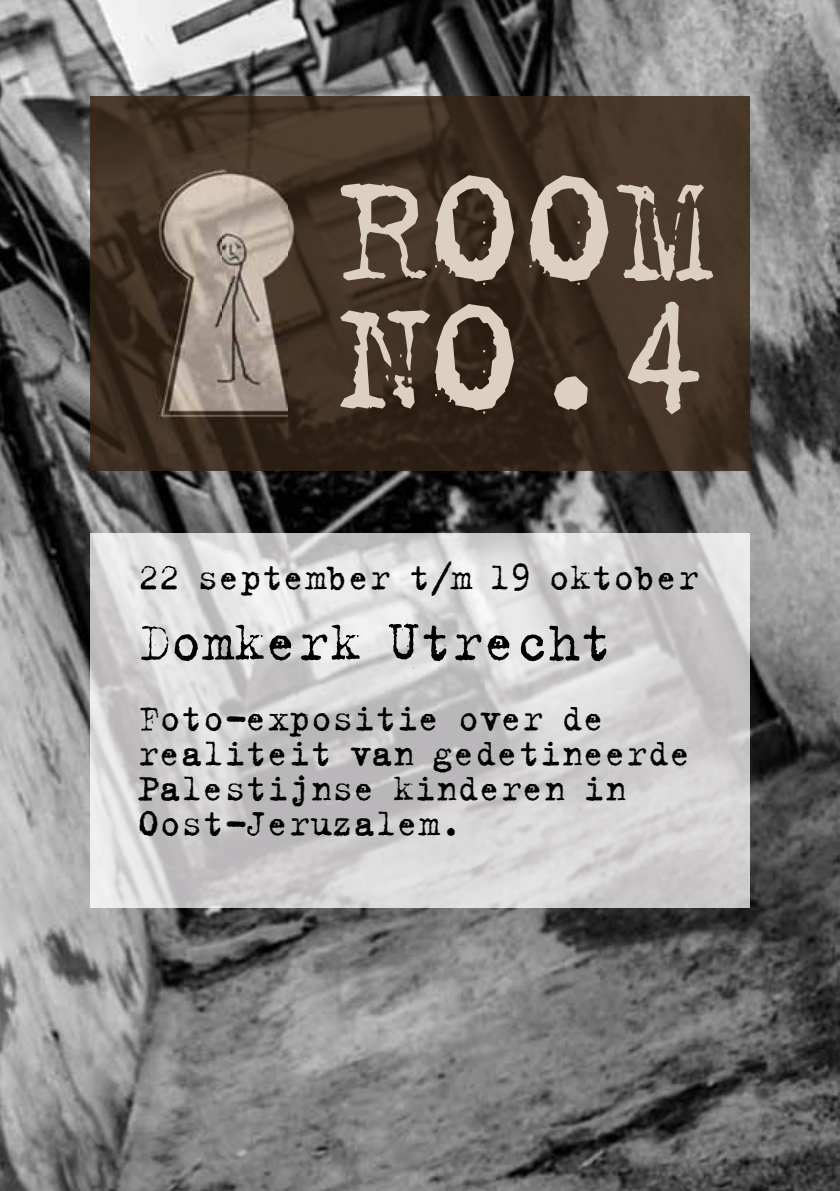
<style>
.page{position:relative;width:840px;height:1191px;background:#fff}
.page>*{position:absolute;margin:0;border:0;box-sizing:border-box;transform-origin:0 0}
.t1{font:171.6px/128.8px "Trixie Text";color:#dcd0c1}
.t2{font:60.6px "Trixie Text";color:#000;scale:.96 1}
.t3{font:40.8px/35.2px "Trixie Text";color:#000;scale:.96 1}
</style>
<div class="page">
<img style="left:0;top:0;width:839px;height:1191px">
<img style="left:90px;top:96px;width:659px;height:375px">
<img style="left:90px;top:533px;width:659px;height:374px">
<h1 class="t1" style="left:334px;top:162px;width:379px">ROOM<br>NO.4</h1>
<p class="t3" style="left:138px;top:559px;width:586px">22 september t/m 19 oktober</p>
<h2 class="t2" style="left:138px;top:606px;width:495px">Domkerk Utrecht</h2>
<p class="t3" style="left:138px;top:700px;width:577px">Foto-expositie over de realiteit van gedetineerde<br>Palestijnse kinderen in<br>Oost-Jeruzalem.</p>
</div>
